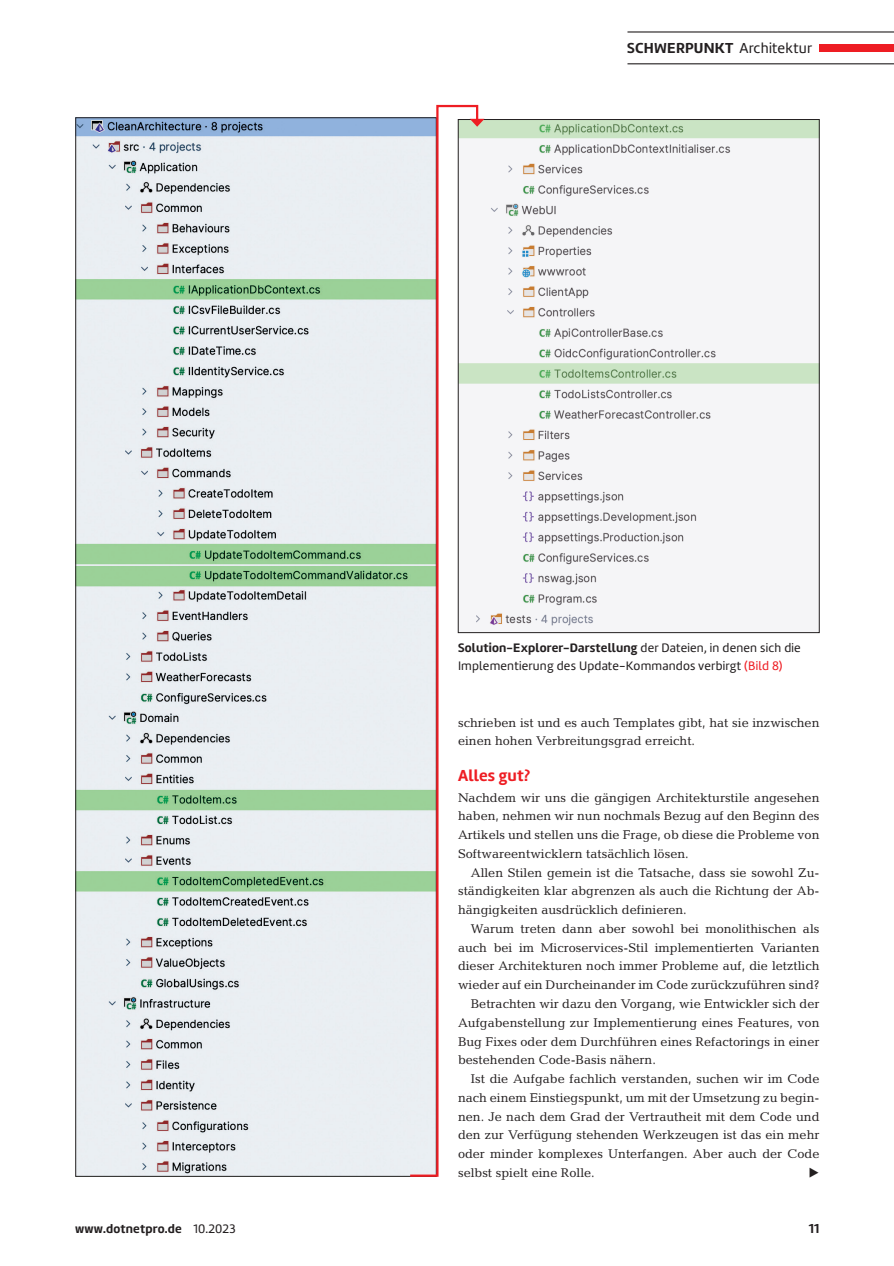
<style>
.page{position:relative;width:894px;height:1266px;background:#fff}
.page>*{position:absolute;margin:0;border:0;box-sizing:border-box;transform-origin:0 0}
.IR_00_fliesstext_zwi{font:700 16.5px "Amelia";letter-spacing:.015em;color:#ee1d23}
.IR_40_seitenstrecke{font:700 15px "Amelia";letter-spacing:.015em;color:#231f20}
.IR_40_seitenstrecke-2{font:700 13.5px "Amelia";color:#231f20}
.t1{font:12.75px/18.8px "Candida Std";color:#231f20;text-align:justify}
.t2{font:12.75px/18.8px "Amelia";letter-spacing:.015em;color:#231f20}
.IR_40_seitenstrecke-3{font:700 12.75px "Amelia";letter-spacing:.015em;color:#231f20}
.s1{font-weight:400}
.s2{font-weight:700}
.s3{color:#ee1d23}
</style>
<div class="page">
<img style="left:77px;top:119px;width:331px;height:1055px">
<hr style="left:627px;top:31px;width:267px;height:2px;background:#231f20">
<hr style="left:627px;top:63px;width:267px;height:1px;background:#231f20">
<div style="left:819px;top:44px;width:75px;height:8px;background:#ee1d23"></div>
<img style="left:479px;top:121px;width:338px;height:505px">
<svg style="left:408px;top:104px;width:71px;height:1073px"></svg>
<svg style="left:470px;top:119px;width:14px;height:8px"></svg>
<p class="IR_40_seitenstrecke" style="left:627px;top:39px;width:186px">SCHWERPUNKT <span class="s1">Architektur</span></p>
<p class="t2" style="left:458px;top:638px;width:344px"><span class="s2">Solution-Explorer-Darstellung</span> der Dateien, in denen sich die<br>Implementierung des Update-Kommandos verbirgt <span class="s3">(Bild 8)</span></p>
<p class="t1" style="left:458px;top:713px;width:363px">schrieben ist und es auch Templates gibt, hat sie inzwischen einen hohen Verbreitungsgrad erreicht.</p>
<p class="IR_00_fliesstext_zwi" style="left:458px;top:766px;width:74px">Alles gut?</p>
<p class="t1" style="left:458px;top:788px;width:363px">Nachdem wir uns die gängigen Architekturstile angesehen haben, nehmen wir nun nochmals Bezug auf den Beginn des Artikels und stellen uns die Frage, ob diese die Probleme von Softwareentwicklern tatsächlich lösen.</p>
<p class="t1" style="left:458px;top:863px;width:363px;text-indent:13px">Allen Stilen gemein ist die Tatsache, dass sie sowohl Zu&shy;ständigkeiten klar abgrenzen als auch die Richtung der Ab&shy;hängigkeiten ausdrücklich definieren.</p>
<p class="t1" style="left:458px;top:919px;width:363px;text-indent:13px">Warum treten dann aber sowohl bei monolithischen als auch bei im Microservices-Stil implementierten Varianten dieser Architekturen noch immer Probleme auf, die letztlich wieder auf ein Durcheinander im Code zurückzuführen sind?</p>
<p class="t1" style="left:458px;top:994px;width:363px;text-indent:13px">Betrachten wir dazu den Vorgang, wie Entwickler sich der Aufgabenstellung zur Implementierung eines Features, von Bug Fixes oder dem Durchführen eines Refactorings in einer bestehenden Code-Basis nähern.</p>
<p class="t1" style="left:458px;top:1069px;width:363px;text-indent:13px">Ist die Aufgabe fachlich verstanden, suchen wir im Code nach einem Einstiegspunkt, um mit der Umsetzung zu begin&shy;nen. Je nach dem Grad der Vertrautheit mit dem Code und den zur Verfügung stehenden Werkzeugen ist das ein mehr oder minder komplexes Unterfangen. Aber auch der Code selbst spielt eine Rolle.</p>
<p class="IR_40_seitenstrecke-3" style="left:75px;top:1221px;width:162px">www.dotnetpro.de <span class="s1">10.2023</span></p>
<p class="IR_40_seitenstrecke-2" style="left:809px;top:1220px;width:12px">11</p>
</div>
